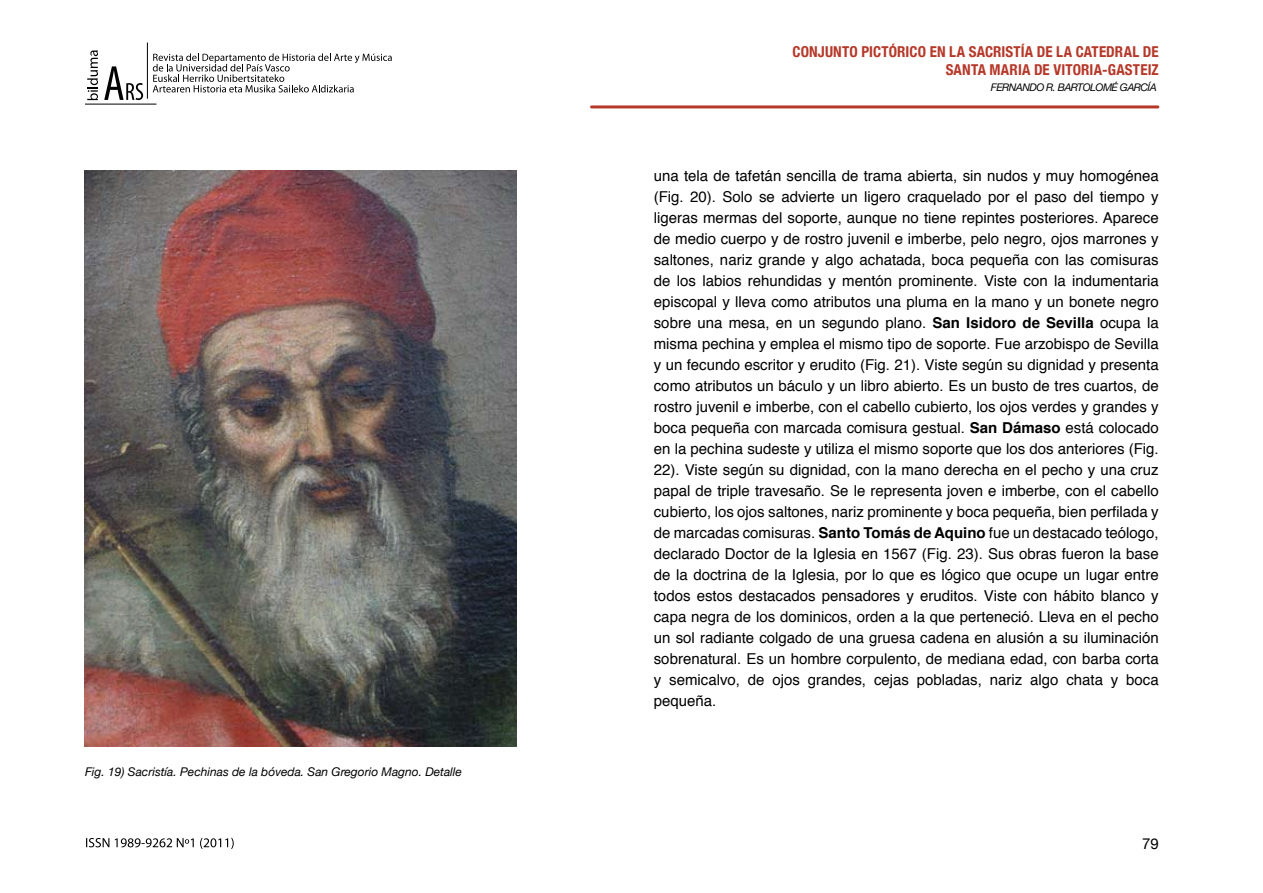
<style>
.page{position:relative;width:1263px;height:893px;background:#fff}
.page>*{position:absolute;margin:0;border:0;box-sizing:border-box;transform-origin:0 0}
.t1{font:15px/21px "Helvetica";color:#000;text-align:justify}
.t2{font:700 condensed 15px/18px "Helvetica Neue";letter-spacing:.01em;color:#b63829;text-align:right}
.t3{font:15px "Helvetica Neue";color:#000}
.t4{font:italic 12px "Helvetica Neue";color:#000}
.t5{font:italic 10.5px "Helvetica Neue";letter-spacing:-.05em;color:#000}
.s1{font-weight:700}
</style>
<div class="page">
<svg style="left:104px;top:66px;width:39px;height:34px"></svg>
<svg style="left:87px;top:50px;width:11px;height:50px"></svg>
<hr style="left:85px;top:104px;width:71px;height:1px;background:#000">
<svg style="left:153px;top:53px;width:239px;height:39px"></svg>
<hr style="left:147px;top:43px;width:1px;height:56px;background:#000">
<hr style="left:591px;top:105px;width:567px;height:3px;background:#b63829">
<svg style="left:86px;top:838px;width:148px;height:11px"></svg>
<img style="left:85px;top:170px;width:432px;height:576px">
<p class="t4" style="left:85px;top:764px;width:378px">Fig. 19) Sacristía. Pechinas de la bóveda. San Gregorio Magno. Detalle</p>
<p class="t2" style="left:792px;top:42px;width:368px">CONJUNTO PICTÓRICO EN LA SACRISTÍA DE LA CATEDRAL DE<br>SANTA MARIA DE VITORIA-GASTEIZ</p>
<p class="t5" style="left:991px;top:81px;width:167px">FERNANDO R. BARTOLOMÉ GARCÍA</p>
<p class="t1" style="left:654px;top:166px;width:506px">una tela de tafetán sencilla de trama abierta, sin nudos y muy homogénea (Fig. 20). Solo se advierte un ligero craquelado por el paso del tiempo y ligeras mermas del soporte, aunque no tiene repintes posteriores. Aparece de medio cuerpo y de rostro juvenil e imberbe, pelo negro, ojos marrones y saltones, nariz grande y algo achatada, boca pequeña con las comisuras de los labios rehundidas y mentón prominente. Viste con la indumentaria episcopal y lleva como atributos una pluma en la mano y un bonete negro sobre una mesa, en un segundo plano. <span class="s1">San Isidoro de Sevilla</span> ocupa la misma pechina y emplea el mismo tipo de soporte. Fue arzobispo de Sevilla y un fecundo escritor y erudito (Fig. 21). Viste según su dignidad y presenta como atributos un báculo y un libro abierto. Es un busto de tres cuartos, de rostro juvenil e imberbe, con el cabello cubierto, los ojos verdes y grandes y boca pequeña con marcada comisura gestual. <span class="s1">San Dámaso</span> está colocado en la pechina sudeste y utiliza el mismo soporte que los dos anteriores (Fig.<br>22). Viste según su dignidad, con la mano derecha en el pecho y una cruz papal de triple travesaño. Se le representa joven e imberbe, con el cabello cubierto, los ojos saltones, nariz prominente y boca pequeña, bien perfilada y de marcadas comisuras. <span class="s1">Santo Tomás de Aquino</span> fue un destacado teólogo, declarado Doctor de la Iglesia en 1567 (Fig. 23). Sus obras fueron la base de la doctrina de la Iglesia, por lo que es lógico que ocupe un lugar entre todos estos destacados pensadores y eruditos. Viste con hábito blanco y capa negra de los dominicos, orden a la que perteneció. Lleva en el pecho un sol radiante colgado de una gruesa cadena en alusión a su iluminación sobrenatural. Es un hombre corpulento, de mediana edad, con barba corta y semicalvo, de ojos grandes, cejas pobladas, nariz algo chata y boca pequeña.</p>
<p class="t3" style="left:1142px;top:834px;width:18px">79</p>
</div>
